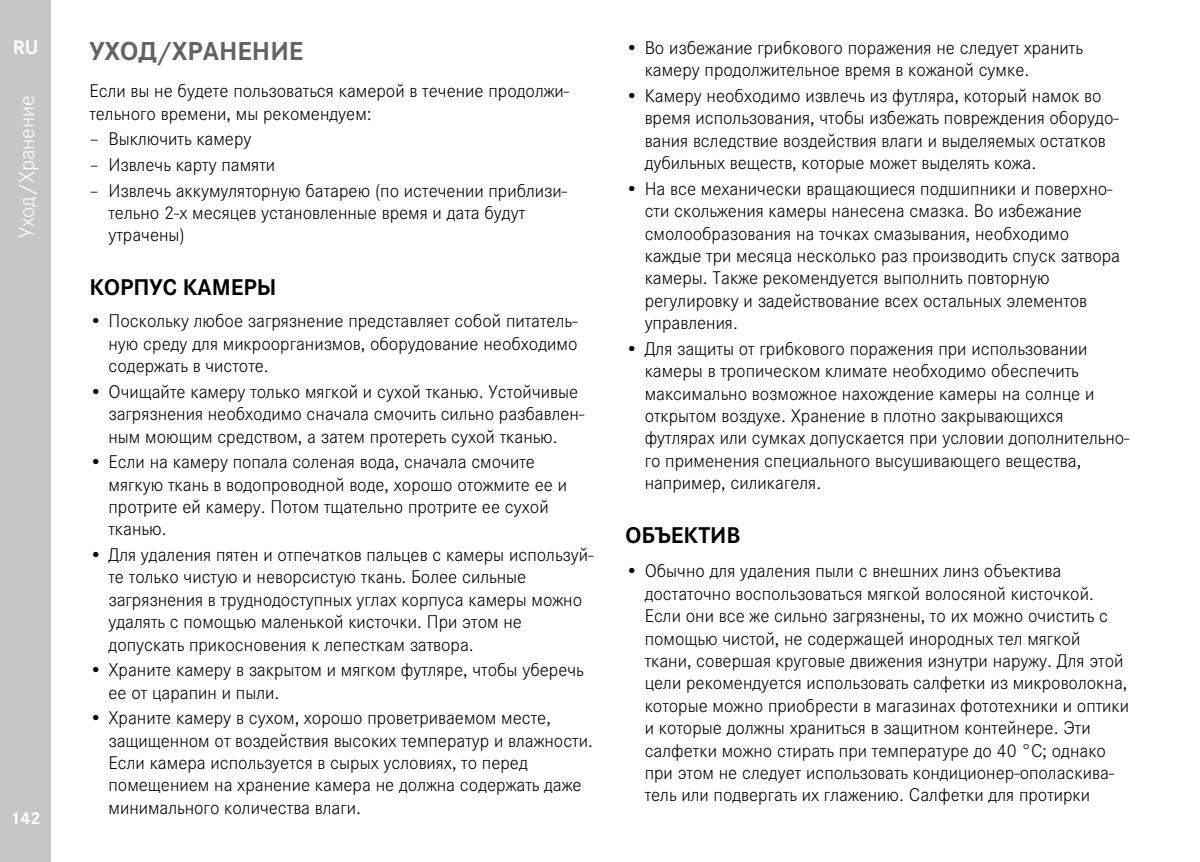
<style>
.page{position:relative;width:1200px;height:862px;background:#fff}
.page>*{position:absolute;margin:0;border:0;box-sizing:border-box;transform-origin:0 0}
.Heading____Chapter{font:700 27px "Corporate S";color:#646363}
.Heading____Heading_0{font:700 23.62px "Corporate S";color:#000}
.t1{font:300 22.5px "Corporate S";color:#fff}
.t2{font:700 20.25px "Corporate S";color:#fff}
.Text____Body_Text{font:300 19.12px/22.3px "Corporate S";color:#000}
.t3{font:700 18px "Corporate S";color:#fff}
</style>
<div class="page">
<div style="left:0;top:0;width:51px;height:861px;background:#c6c6c6"></div>
<p class="t2" style="left:13px;top:32px;width:27px">RU</p>
<p class="t1" style="left:11px;top:238px;width:144px;rotate:-90deg">Уход/Хранение</p>
<p class="t3" style="left:10px;top:802px;width:32px">142</p>
<p class="Heading____Chapter" style="left:89px;top:30px;width:215px">УХОД/ХРАНЕНИЕ</p>
<p class="Text____Body_Text" style="left:89px;top:79px;width:481px">Если вы не будете пользоваться камерой в течение продолжи&shy;тельного времени, мы рекомендуем:</p>
<p class="Text____Body_Text" style="left:89px;top:127px;width:164px">– Выключить камеру</p>
<p class="Text____Body_Text" style="left:89px;top:152px;width:187px">– Извлечь карту памяти</p>
<p class="Text____Body_Text" style="left:108px;top:178px;width:460px;text-indent:-19px">– Извлечь аккумуляторную батарею (по истечении приблизи&shy;тельно 2-х месяцев установленные время и дата будут утрачены)</p>
<p class="Heading____Heading_0" style="left:89px;top:269px;width:188px">КОРПУС КАМЕРЫ</p>
<p class="Text____Body_Text" style="left:108px;top:308px;width:470px;text-align:justify;text-indent:-19px">• Поскольку любое загрязнение представляет собой питатель&shy;ную среду для микроорганизмов, оборудование необходимо содержать в чистоте.</p>
<p class="Text____Body_Text" style="left:108px;top:379px;width:477px;text-indent:-19px">• Очищайте камеру только мягкой и сухой тканью. Устойчивые загрязнения необходимо сначала смочить сильно разбавлен&shy;ным моющим средством, а затем протереть сухой тканью.</p>
<p class="Text____Body_Text" style="left:108px;top:449px;width:460px;text-indent:-19px">• Если на камеру попала соленая вода, сначала смочите мягкую ткань в водопроводной воде, хорошо отожмите ее и протрите ей камеру. Потом тщательно протрите ее сухой тканью.</p>
<p class="Text____Body_Text" style="left:108px;top:542px;width:486px;text-indent:-19px">• Для удаления пятен и отпечатков пальцев с камеры используй&shy;те только чистую и неворсистую ткань. Более сильные загрязнения в труднодоступных углах корпуса камеры можно удалять с помощью маленькой кисточки. При этом не допускать прикосновения к лепесткам затвора.</p>
<p class="Text____Body_Text" style="left:108px;top:657px;width:476px;text-indent:-19px">• Храните камеру в закрытом и мягком футляре, чтобы уберечь ее от царапин и пыли.</p>
<p class="Text____Body_Text" style="left:108px;top:705px;width:486px;text-indent:-19px">• Храните камеру в сухом, хорошо проветриваемом месте, защищенном от воздействия высоких температур и влажности.<br>Если камера используется в сырых условиях, то перед помещением на хранение камера не должна содержать даже минимального количества влаги.</p>
<p class="Text____Body_Text" style="left:644px;top:35px;width:439px;text-indent:-19px">• Во избежание грибкового поражения не следует хранить камеру продолжительное время в кожаной сумке.</p>
<p class="Text____Body_Text" style="left:644px;top:83px;width:475px;text-indent:-19px">• Камеру необходимо извлечь из футляра, который намок во время использования, чтобы избежать повреждения оборудо&shy;вания вследствие воздействия влаги и выделяемых остатков дубильных веществ, которые может выделять кожа.</p>
<p class="Text____Body_Text" style="left:644px;top:176px;width:477px;text-indent:-19px">• На все механически вращающиеся подшипники и поверхно&shy;сти скольжения камеры нанесена смазка. Во избежание смолообразования на точках смазывания, необходимо каждые три месяца несколько раз производить спуск затвора камеры. Также рекомендуется выполнить повторную регулировку и задействование всех остальных элементов управления.</p>
<p class="Text____Body_Text" style="left:644px;top:336px;width:486px;text-indent:-19px">• Для защиты от грибкового поражения при использовании камеры в тропическом климате необходимо обеспечить максимально возможное нахождение камеры на солнце и открытом воздухе. Хранение в плотно закрывающихся футлярах или сумках допускается при условии дополнительно&shy;го применения специального высушивающего вещества, например, силикагеля.</p>
<p class="Heading____Heading_0" style="left:625px;top:516px;width:116px">ОБЪЕКТИВ</p>
<p class="Text____Body_Text" style="left:644px;top:558px;width:486px;text-indent:-19px">• Обычно для удаления пыли с внешних линз объектива достаточно воспользоваться мягкой волосяной кисточкой.<br>Если они все же сильно загрязнены, то их можно очистить с помощью чистой, не содержащей инородных тел мягкой ткани, совершая круговые движения изнутри наружу. Для этой цели рекомендуется использовать салфетки из микроволокна, которые можно приобрести в магазинах фототехники и оптики и которые должны храниться в защитном контейнере. Эти салфетки можно стирать при температуре до 40 °C; однако при этом не следует использовать кондиционер-ополаскива&shy;тель или подвергать их глажению. Салфетки для протирки</p>
</div>
